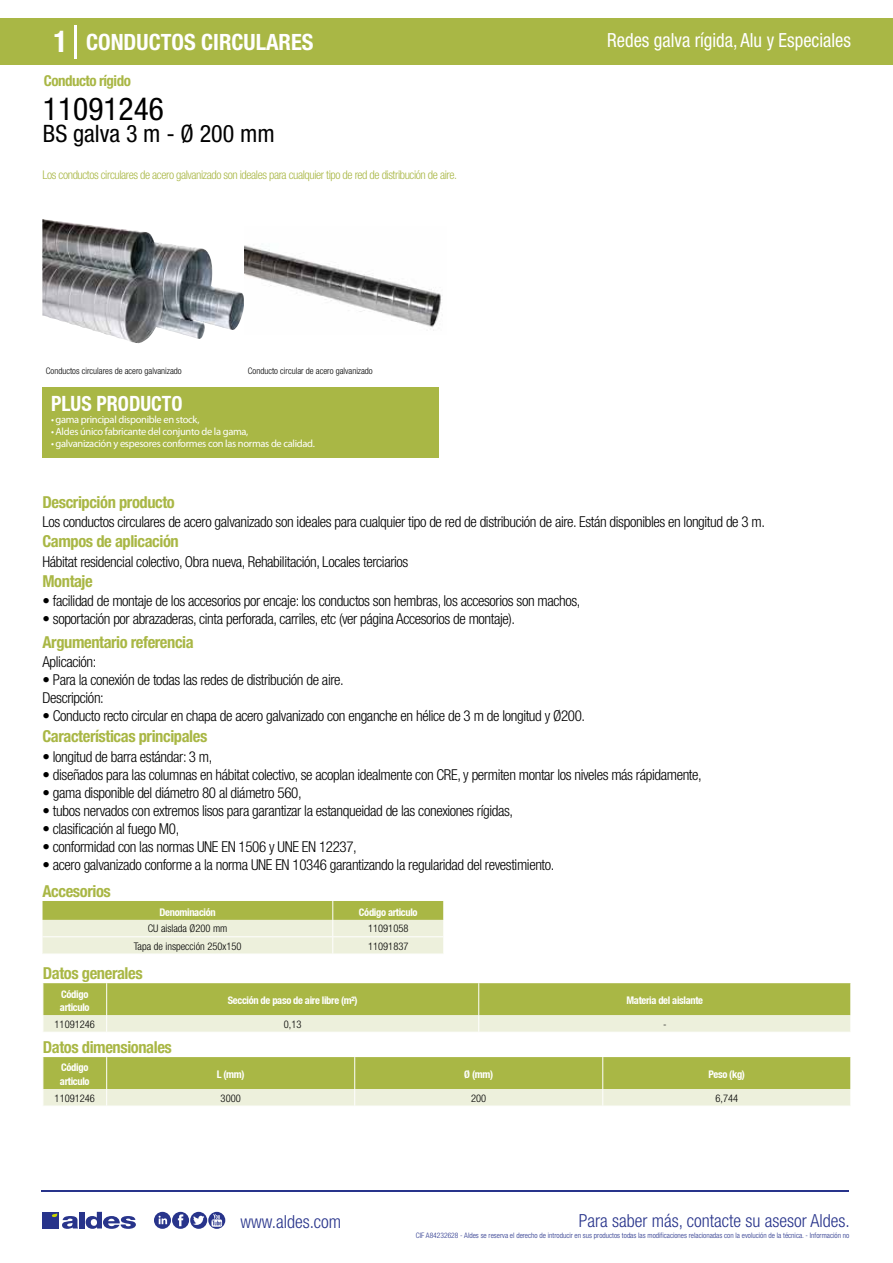
<style>
.page{position:relative;width:893px;height:1263px;background:#fff}
.page>*{position:absolute;margin:0;border:0;box-sizing:border-box;transform-origin:0 0}
.t1{font:condensed 31.5px "Helvetica Neue LT Std";color:#000}
.t2{font:condensed 24px "Helvetica Neue LT Std";color:#000}
.t3{font:700 condensed 22.5px "Helvetica Neue LT Std";color:#fff}
.t4{font:700 condensed 21px "Helvetica Neue";color:#fff;scale:.95 1}
.t5{font:condensed 19.5px "Helvetica Neue LT Std";color:#fff;scale:.95 1}
.t6{font:300 condensed 18px "Helvetica Neue";color:#28348b}
.t7{font:700 condensed 16.5px "Helvetica Neue LT Std";letter-spacing:-.025em;color:#a9b745}
.t8{font:300 condensed 15px/18px "Helvetica Neue LT Std";letter-spacing:-.025em;color:#000}
.t9{font:700 condensed 15px "Helvetica Neue LT Std";letter-spacing:-.035em;color:#a9b745}
.t10{font:300 condensed 12px "Helvetica Neue LT Std";letter-spacing:-.035em;color:#a9b745}
.t11{font:10.5px "Myriad Pro";letter-spacing:-.03em;color:#fff}
.t12{font:700 condensed 10.5px/13.5px "Helvetica Neue";letter-spacing:-.03em;color:#fff}
.t13{font:300 condensed 10.5px "Helvetica Neue";color:#000}
.t14{font:300 condensed 9px "Helvetica Neue";color:#000}
.t15{font:300 condensed 7.5px "Helvetica Neue";color:#28348b}
.s1{font-size:30px}
</style>
<div class="page">
<div style="left:0;top:18px;width:893px;height:46px;background:#a9b745"></div>
<div style="left:43px;top:387px;width:396px;height:70px;background:#a9b745"></div>
<hr style="left:74px;top:25px;width:2px;height:33px;background:#fff">
<svg style="left:43px;top:219px;width:201px;height:125px"></svg>
<img style="left:244px;top:245px;width:197px;height:86px">
<svg style="left:43px;top:901px;width:401px;height:53px;background:#d5dca7"></svg>
<svg style="left:43px;top:983px;width:808px;height:49px;background:#c1cb7a"></svg>
<svg style="left:43px;top:1057px;width:808px;height:49px;background:#c1cb7a"></svg>
<hr style="left:41px;top:1190px;width:808px;height:1px;background:#28348b">
<svg style="left:154px;top:1212px;width:71px;height:17px"></svg>
<div style="left:42px;top:1212px;width:17px;height:16px;background:#28348b"></div>
<div style="left:79px;top:1212px;width:5px;height:16px;background:#28348b"></div>
<svg style="left:86px;top:1212px;width:50px;height:17px"></svg>
<svg style="left:52px;top:1213px;width:26px;height:16px"></svg>
<h3 class="t3" style="left:54px;top:28px;width:262px"><span class="s1">1</span> CONDUCTOS CIRCULARES</h3>
<h3 class="t5" style="left:607px;top:29px;width:258px">Redes galva rígida, Alu y Especiales</h3>
<p class="t9" style="left:44px;top:71px;width:88px">Conducto rígido</p>
<h1 class="t1" style="left:43px;top:91px;width:122px">11091246</h1>
<h2 class="t2" style="left:43px;top:120px;width:233px">BS galva 3 m - Ø 200 mm</h2>
<p class="t10" style="left:43px;top:167px;width:416px">Los conductos circulares de acero galvanizado son ideales para cualquier tipo de red de distribución de aire.</p>
<p class="t14" style="left:46px;top:365px;width:137px">Conductos circulares de acero galvanizado</p>
<p class="t14" style="left:248px;top:365px;width:126px">Conducto circular de acero galvanizado</p>
<h3 class="t4" style="left:51px;top:391px;width:140px">PLUS PRODUCTO</h3>
<p class="t11" style="left:51px;top:413px;width:150px">• gama principal disponible en stock,</p>
<p class="t11" style="left:51px;top:425px;width:199px">• Aldes único fabricante del conjunto de la gama,</p>
<p class="t11" style="left:51px;top:437px;width:265px">• galvanización y espesores conformes con las normas de calidad.</p>
<p class="t7" style="left:43px;top:492px;width:134px">Descripción producto</p>
<p class="t7" style="left:43px;top:531px;width:138px">Campos de aplicación</p>
<p class="t7" style="left:43px;top:571px;width:52px">Montaje</p>
<p class="t8" style="left:43px;top:513px;width:724px">Los conductos circulares de acero galvanizado son ideales para cualquier tipo de red de distribución de aire. Están disponibles en longitud de 3 m.</p>
<p class="t8" style="left:43px;top:552px;width:367px">Hábitat residencial colectivo, Obra nueva, Rehabilitación, Locales terciarios</p>
<p class="t8" style="left:43px;top:592px;width:539px">• facilidad de montaje de los accesorios por encaje: los conductos son hembras, los accesorios son machos,</p>
<p class="t8" style="left:43px;top:610px;width:474px">• soportación por abrazaderas, cinta perforada, carriles, etc (ver página Accesorios de montaje).</p>
<p class="t7" style="left:43px;top:632px;width:153px">Argumentario referencia</p>
<p class="t8" style="left:43px;top:652px;width:55px">Aplicación:</p>
<p class="t8" style="left:43px;top:670px;width:303px">• Para la conexión de todas las redes de distribución de aire.<br>Descripción:</p>
<p class="t8" style="left:43px;top:706px;width:544px">• Conducto recto circular en chapa de acero galvanizado con enganche en hélice de 3 m de longitud y Ø200.</p>
<p class="t7" style="left:43px;top:726px;width:166px">Características principales</p>
<p class="t8" style="left:43px;top:747px;width:171px">• longitud de barra estándar: 3 m,</p>
<p class="t8" style="left:43px;top:765px;width:661px">• diseñados para las columnas en hábitat colectivo, se acoplan idealmente con CRE, y permiten montar los niveles más rápidamente,</p>
<p class="t8" style="left:43px;top:783px;width:261px">• gama disponible del diámetro 80 al diámetro 560,</p>
<p class="t8" style="left:43px;top:801px;width:472px">• tubos nervados con extremos lisos para garantizar la estanqueidad de las conexiones rígidas,</p>
<p class="t8" style="left:43px;top:819px;width:138px">• clasificación al fuego M0,</p>
<p class="t8" style="left:43px;top:837px;width:316px">• conformidad con las normas UNE EN 1506 y UNE EN 12237,</p>
<p class="t8" style="left:43px;top:855px;width:513px">• acero galvanizado conforme a la norma UNE EN 10346 garantizando la regularidad del revestimiento.</p>
<p class="t7" style="left:43px;top:881px;width:70px">Accesorios</p>
<p class="t12" style="left:160px;top:905px;width:58px">Denominación</p>
<p class="t12" style="left:359px;top:905px;width:60px">Código articulo</p>
<p class="t13" style="left:148px;top:922px;width:81px">CU aislada Ø200 mm</p>
<p class="t13" style="left:368px;top:922px;width:42px">11091058</p>
<p class="t13" style="left:134px;top:940px;width:109px">Tapa de inspección 250x150</p>
<p class="t13" style="left:368px;top:940px;width:42px">11091837</p>
<p class="t7" style="left:43px;top:963px;width:101px">Datos generales</p>
<p class="t12" style="left:60px;top:987px;width:31px">Código articulo</p>
<p class="t12" style="left:228px;top:994px;width:131px">Sección de paso de aire libre (m²)</p>
<p class="t12" style="left:626px;top:994px;width:78px">Materia del aislante</p>
<p class="t13" style="left:55px;top:1018px;width:42px">11091246</p>
<p class="t13" style="left:284px;top:1018px;width:19px">0,13</p>
<p class="t13" style="left:663px;top:1018px;width:5px">-</p>
<p class="t7" style="left:43px;top:1037px;width:130px">Datos dimensionales</p>
<p class="t12" style="left:60px;top:1061px;width:31px">Código articulo</p>
<p class="t12" style="left:217px;top:1067px;width:29px">L (mm)</p>
<p class="t12" style="left:464px;top:1067px;width:30px">Ø (mm)</p>
<p class="t12" style="left:709px;top:1067px;width:38px">Peso (kg)</p>
<p class="t13" style="left:55px;top:1092px;width:42px">11091246</p>
<p class="t13" style="left:221px;top:1092px;width:22px">3000</p>
<p class="t13" style="left:471px;top:1092px;width:17px">200</p>
<p class="t13" style="left:715px;top:1092px;width:24px">6,744</p>
<p class="t6" style="left:240px;top:1211px;width:102px">www.aldes.com</p>
<p class="t6" style="left:579px;top:1211px;width:272px">Para saber más, contacte su asesor Aldes.</p>
<p class="t15" style="left:416px;top:1230px;width:435px">CIF A84232628 - Aldes se reserva el derecho de introducir en sus productos todas las modificaciones relacionadas con la evolución de la técnica. - Información no</p>
</div>
